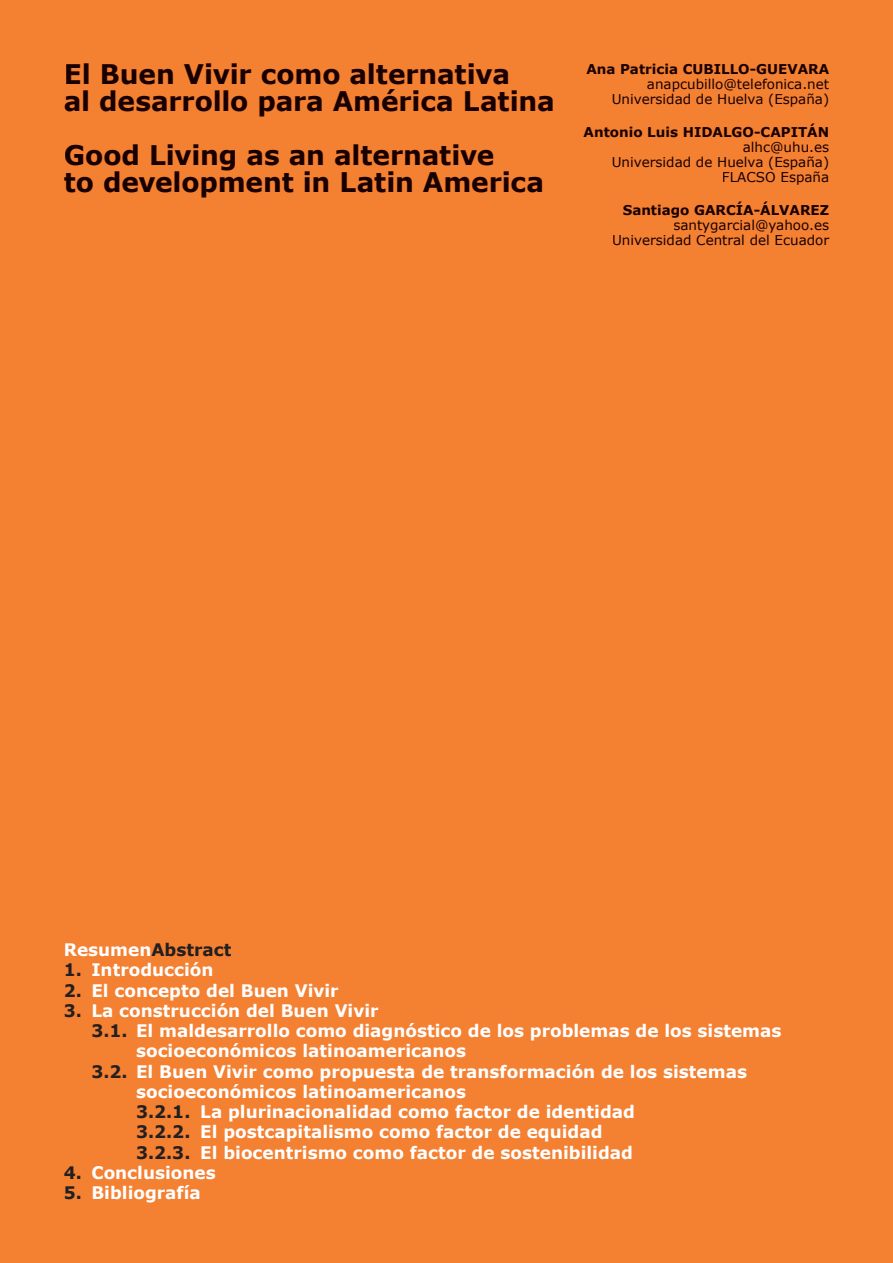
<style>
.page{position:relative;width:893px;height:1263px;background:#f48032}
.page>*{position:absolute;margin:0;border:0;box-sizing:border-box;transform-origin:0 0}
.t1{font:700 27px/27px "Verdana";letter-spacing:-.005em;color:#190000}
.t2{font:700 17.25px "Verdana";color:#fff}
.t3{font:700 17.25px "Verdana";color:#231f20}
.t4{font:13.5px/15px "Verdana";color:#190000;text-align:right}
.t5{font:700 13.5px "Verdana";color:#190000}
.s1{color:#fff}
.s2{color:#231f20}
</style>
<div class="page">
<h1 class="t1" style="left:64px;top:60px;width:492px">El Buen Vivir como alternativa<br>al desarrollo para América Latina</h1>
<h1 class="t1" style="left:64px;top:141px;width:482px">Good Living as an alternative<br>to development in Latin America</h1>
<p class="t5" style="left:586px;top:61px;width:244px">Ana Patricia CUBILLO-GUEVARA</p>
<p class="t4" style="left:612px;top:76px;width:219px">anapcubillo@telefonica.net<br>Universidad de Huelva (España)</p>
<p class="t5" style="left:584px;top:124px;width:247px">Antonio Luis HIDALGO-CAPITÁN</p>
<p class="t4" style="left:612px;top:139px;width:219px">alhc@uhu.es<br>Universidad de Huelva (España)<br>FLACSO España</p>
<p class="t5" style="left:623px;top:202px;width:208px">Santiago GARCÍA-ÁLVAREZ</p>
<p class="t4" style="left:612px;top:217px;width:219px">santygarcial@yahoo.es<br>Universidad Central del Ecuador</p>
<p class="t3" style="left:64px;top:939px;width:169px"><span class="s1">Resumen</span>Abstract</p>
<p class="t2" style="left:64px;top:959px;width:151px"><span class="s2">1.</span> Introducción</p>
<p class="t2" style="left:64px;top:979px;width:276px"><span class="s2">2.</span> El concepto del Buen Vivir</p>
<p class="t2" style="left:64px;top:1000px;width:316px"><span class="s2">3.</span> La construcción del Buen Vivir</p>
<p class="t2" style="left:91px;top:1020px;width:691px"><span class="s2">3.1.</span> El maldesarrollo como diagnóstico de los problemas de los sistemas</p>
<p class="t2" style="left:136px;top:1040px;width:332px">socioeconómicos latinoamericanos</p>
<p class="t2" style="left:91px;top:1060px;width:657px"><span class="s2">3.2.</span> El Buen Vivir como propuesta de transformación de los sistemas</p>
<p class="t2" style="left:136px;top:1081px;width:332px">socioeconómicos latinoamericanos</p>
<p class="t2" style="left:136px;top:1101px;width:500px"><span class="s2">3.2.1.</span> La plurinacionalidad como factor de identidad</p>
<p class="t2" style="left:136px;top:1121px;width:468px"><span class="s2">3.2.2.</span> El postcapitalismo como factor de equidad</p>
<p class="t2" style="left:136px;top:1141px;width:498px"><span class="s2">3.2.3.</span> El biocentrismo como factor de sostenibilidad</p>
<p class="t2" style="left:64px;top:1162px;width:153px"><span class="s2">4.</span> Conclusiones</p>
<p class="t2" style="left:64px;top:1182px;width:139px"><span class="s2">5.</span> Bibliografía</p>
</div>
